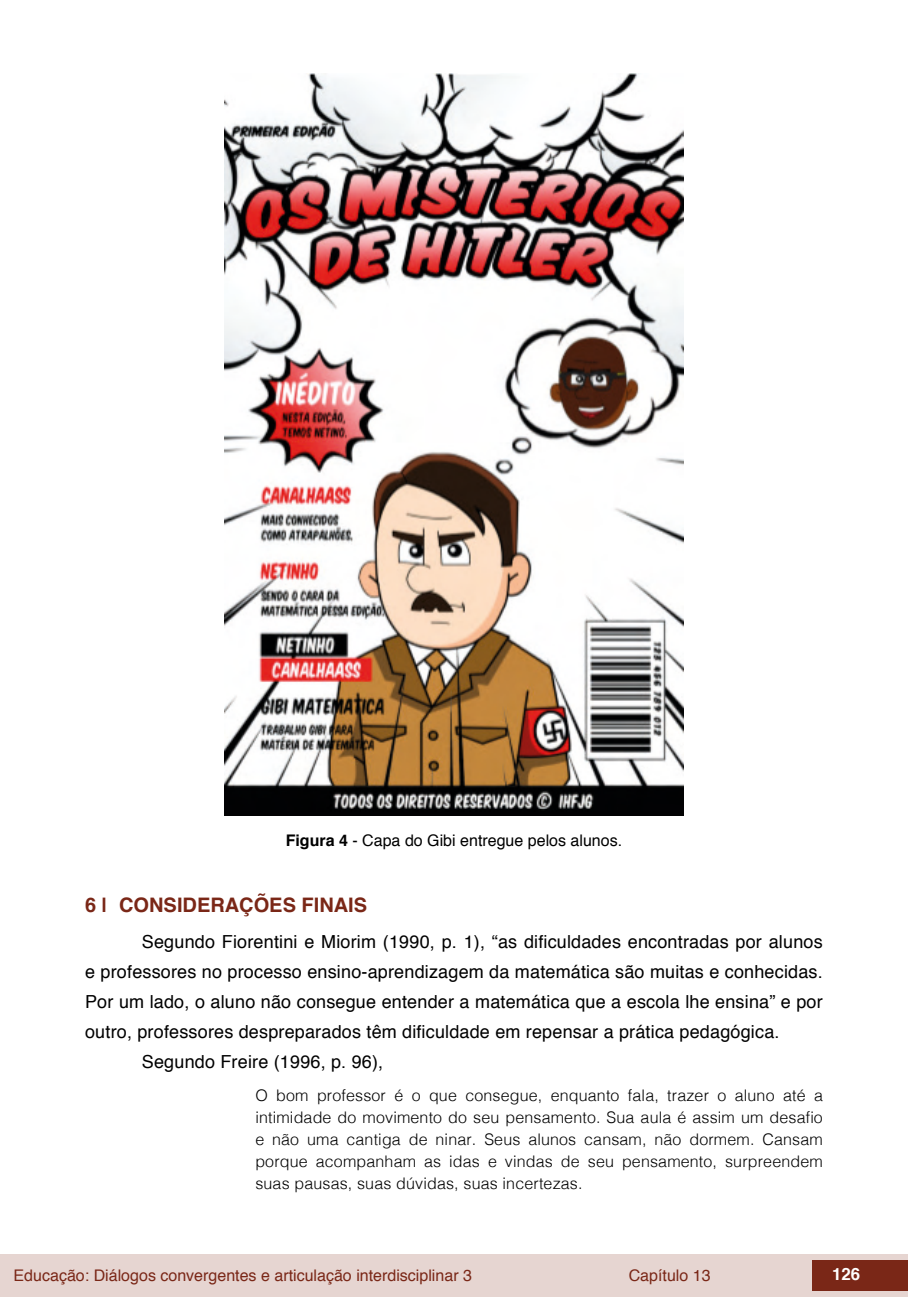
<style>
.page{position:relative;width:908px;height:1304px;background:#fff}
.page>*{position:absolute;margin:0;border:0;box-sizing:border-box;transform-origin:0 0}
.t1{font:700 20px "Helvetica";color:#7a2717}
.t2{font:18px "Helvetica";letter-spacing:.01em;color:#000}
.t3{font:700 16.8px "Helvetica";color:#fff}
.t4{font:300 16px/22px "Helvetica";letter-spacing:.01em;color:#000;text-align:justify}
.t5{font:16px "Helvetica";color:#7a2717}
.t6{font:16px "Helvetica";color:#000}
.s1{font-weight:700}
</style>
<div class="page">
<div style="left:0;top:1254px;width:906px;height:43px;background:#e6d5d1"></div>
<div style="left:812px;top:1261px;width:95px;height:30px;background:#7a2717"></div>
<img style="left:224px;top:74px;width:459px;height:741px">
<p class="t6" style="left:285px;top:828px;width:338px"><span class="s1">Figura 4</span> - Capa do Gibi entregue pelos alunos.</p>
<p class="t1" style="left:85px;top:889px;width:283px">6 | CONSIDERAÇÕES FINAIS</p>
<p class="t2" style="left:142px;top:927px;width:682px">Segundo Fiorentini e Miorim (1990, p. 1), “as dificuldades encontradas por alunos</p>
<p class="t2" style="left:85px;top:957px;width:738px">e professores no processo ensino-aprendizagem da matemática são muitas e conhecidas.</p>
<p class="t2" style="left:85px;top:987px;width:738px">Por um lado, o aluno não consegue entender a matemática que a escola lhe ensina” e por</p>
<p class="t2" style="left:85px;top:1017px;width:695px">outro, professores despreparados têm dificuldade em repensar a prática pedagógica.</p>
<p class="t2" style="left:142px;top:1047px;width:243px">Segundo Freire (1996, p. 96),</p>
<p class="t4" style="left:255px;top:1083px;width:569px">O bom professor é o que consegue, enquanto fala, trazer o aluno até a intimidade do movimento do seu pensamento. Sua aula é assim um desafio e não uma cantiga de ninar. Seus alunos cansam, não dormem. Cansam porque acompanham as idas e vindas de seu pensamento, surpreendem suas pausas, suas dúvidas, suas incertezas.</p>
<p class="t5" style="left:14px;top:1263px;width:459px">Educação: Diálogos convergentes e articulação interdisciplinar 3</p>
<p class="t5" style="left:628px;top:1263px;width:83px">Capítulo 13</p>
<p class="t3" style="left:831px;top:1261px;width:30px">126</p>
</div>
